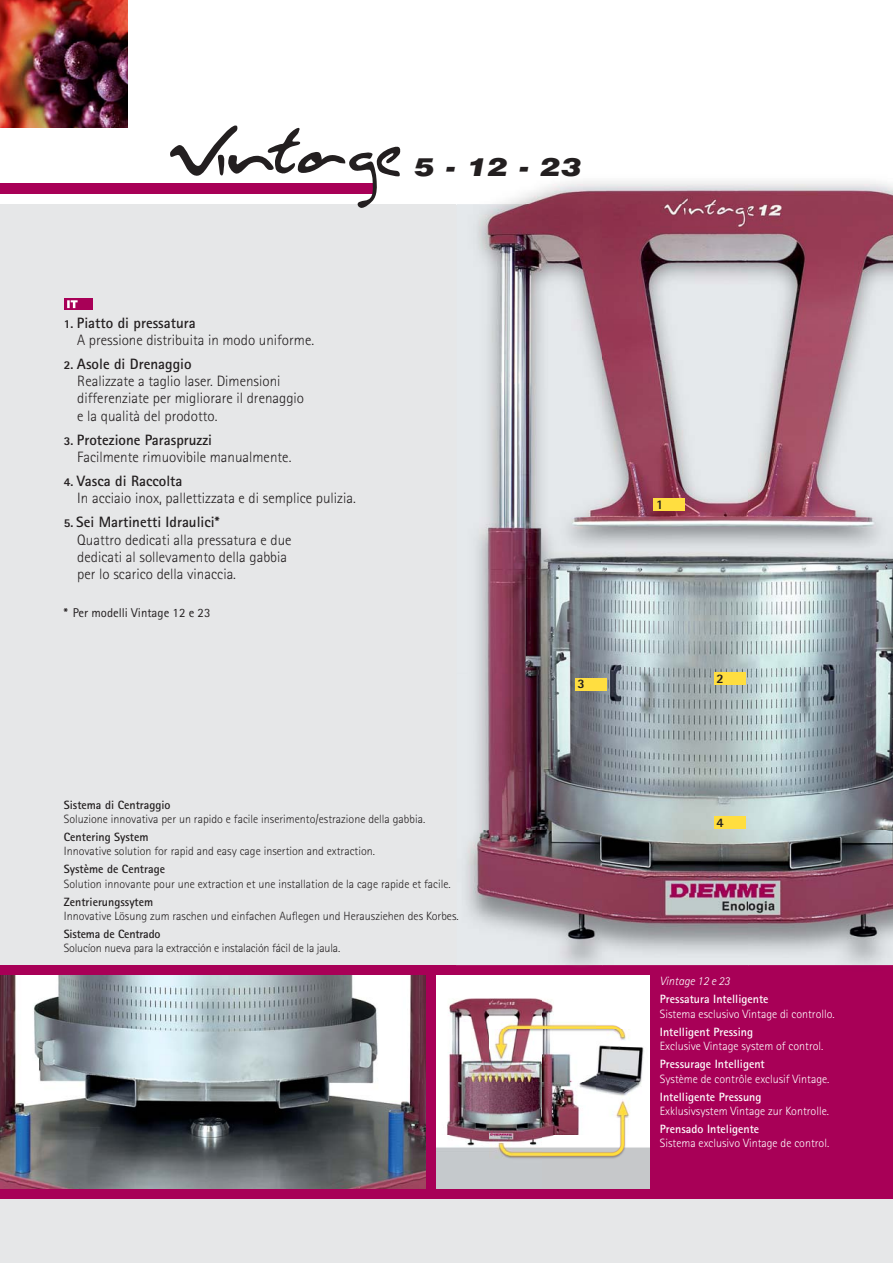
<style>
.page{position:relative;width:893px;height:1263px;background:#fff}
.page>*{position:absolute;margin:0;border:0;box-sizing:border-box;transform-origin:0 0}
.t1{font:italic 900 25.2px "Swiss 721 BT";color:#231f20;scale:1.25 1}
.t2{font:300 15px/17.2px "Rotis Sans Serif";color:#231f20}
.t3{font:800 13.05px "Rotis Sans Serif";color:#231f20}
.t4{font:12.75px "Rotis Sans Serif";color:#231f20}
.t5{font:300 12px "Rotis Sans Serif";color:#231f20}
.t6{font:300 12px "Rotis Sans Serif";color:#fff}
.t7{font:700 12px "Rotis Sans Serif";color:#fff}
.t8{font:700 12px "Rotis Sans Serif";color:#231f20}
.t9{font:italic 300 12px "Rotis Sans Serif";color:#fff}
.s1{font-weight:800;font-size:12px}
.s2{font-weight:700}
</style>
<div class="page">
<div style="left:0;top:204px;width:893px;height:1059px;background:#e6e7e8"></div>
<div style="left:0;top:183px;width:375px;height:10px;background:#a80057"></div>
<div style="left:0;top:965px;width:893px;height:234px;background:#a80057"></div>
<div style="left:64px;top:299px;width:28px;height:11px;background:#a80057"></div>
<svg style="left:67px;top:300px;width:11px;height:8px"></svg>
<img style="left:456px;top:181px;width:437px;height:650px">
<img style="left:466px;top:831px;width:282px;height:134px">
<img style="left:748px;top:831px;width:145px;height:134px">
<img style="left:456px;top:965px;width:437px;height:23px">
<div style="left:654px;top:498px;width:31px;height:12px;background:#ffde40"></div>
<div style="left:714px;top:673px;width:31px;height:12px;background:#ffde40"></div>
<div style="left:575px;top:678px;width:31px;height:12px;background:#ffde40"></div>
<div style="left:714px;top:817px;width:31px;height:12px;background:#ffde40"></div>
<img style="left:0;top:976px;width:426px;height:213px">
<img style="left:436px;top:976px;width:213px;height:213px">
<img style="left:0;top:0;width:128px;height:128px">
<svg style="left:169px;top:125px;width:232px;height:83px"></svg>
<p class="t2" style="left:77px;top:315px;width:238px;text-indent:-13px"><span class="s1">1.</span> <span class="s2">Piatto di pressatura<br></span>A pressione distribuita in modo uniforme.</p>
<p class="t2" style="left:77px;top:357px;width:228px;text-indent:-13px"><span class="s1">2.</span> <span class="s2">Asole di Drenaggio<br></span>Realizzate a taglio laser. Dimensioni differenziate per migliorare il drenaggio e la qualità del prodotto.</p>
<p class="t2" style="left:77px;top:432px;width:216px;text-indent:-13px"><span class="s1">3.</span> <span class="s2">Protezione Paraspruzzi<br></span>Facilmente rimuovibile manualmente.</p>
<p class="t2" style="left:77px;top:474px;width:280px;text-indent:-13px"><span class="s1">4.</span> <span class="s2">Vasca di Raccolta<br></span>In acciaio inox, pallettizzata e di semplice pulizia.</p>
<p class="t2" style="left:77px;top:515px;width:216px;text-indent:-13px"><span class="s1">5.</span> <span class="s2">Sei Martinetti Idraulici*<br></span>Quattro dedicati alla pressatura e due dedicati al sollevamento della gabbia per lo scarico della vinaccia.</p>
<p class="t4" style="left:64px;top:608px;width:148px"><span class="s2">*</span> Per modelli Vintage 12 e 23</p>
<h1 class="t1" style="left:414px;top:154px;width:135px">5 - 12 - 23</h1>
<p class="t3" style="left:577px;top:679px;width:9px">3</p>
<p class="t8" style="left:64px;top:801px;width:108px">Sistema di Centraggio</p>
<p class="t5" style="left:64px;top:815px;width:363px">Soluzione innovativa per un rapido e facile inserimento/estrazione della gabbia.</p>
<p class="t8" style="left:64px;top:833px;width:86px">Centering System</p>
<p class="t5" style="left:64px;top:847px;width:313px">Innovative solution for rapid and easy cage insertion and extraction.</p>
<p class="t8" style="left:64px;top:865px;width:103px">Système de Centrage</p>
<p class="t5" style="left:64px;top:879px;width:389px">Solution innovante pour une extraction et une installation de la cage rapide et facile.</p>
<p class="t8" style="left:64px;top:897px;width:91px">Zentrierungssytem</p>
<p class="t5" style="left:64px;top:912px;width:396px">Innovative Lösung zum raschen und einfachen Auflegen und Herausziehen des Korbes.</p>
<p class="t8" style="left:64px;top:930px;width:98px">Sistema de Centrado</p>
<p class="t5" style="left:64px;top:944px;width:278px">Solucíon nueva para la extracción e instalación fácil de la jaula.</p>
<p class="t3" style="left:656px;top:500px;width:9px">1</p>
<p class="t3" style="left:716px;top:674px;width:9px">2</p>
<p class="t3" style="left:716px;top:818px;width:9px">4</p>
<p class="t9" style="left:660px;top:977px;width:71px">Vintage 12 e 23</p>
<p class="t7" style="left:660px;top:995px;width:110px">Pressatura Intelligente</p>
<p class="t6" style="left:660px;top:1009px;width:176px">Sistema esclusivo Vintage di controllo.</p>
<p class="t7" style="left:660px;top:1027px;width:95px">Intelligent Pressing</p>
<p class="t6" style="left:660px;top:1042px;width:165px">Exclusive Vintage system of control.</p>
<p class="t7" style="left:660px;top:1060px;width:106px">Pressurage Intelligent</p>
<p class="t6" style="left:660px;top:1074px;width:171px">Système de contrôle exclusif Vintage.</p>
<p class="t7" style="left:660px;top:1092px;width:103px">Intelligente Pressung</p>
<p class="t6" style="left:660px;top:1107px;width:171px">Exklusivsystem Vintage zur Kontrolle.</p>
<p class="t7" style="left:660px;top:1125px;width:101px">Prensado Inteligente</p>
<p class="t6" style="left:660px;top:1139px;width:171px">Sistema exclusivo Vintage de control.</p>
</div>
